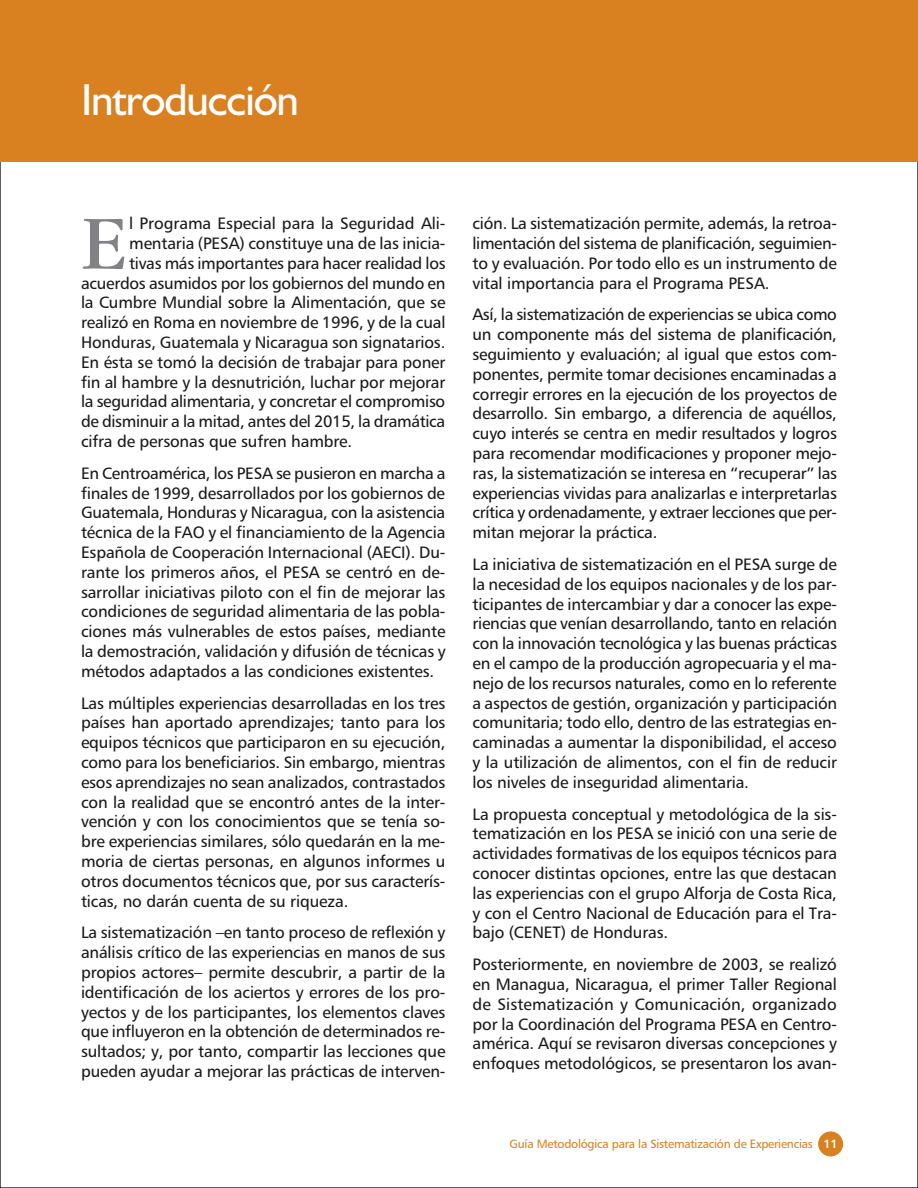
<style>
.page{position:relative;width:918px;height:1188px;background:#fff}
.page>*{position:absolute;margin:0;border:0;box-sizing:border-box;transform-origin:0 0}
.cuerpo_cap{font:79.35px "Garamond IT Cby BT";color:#818286}
.t抰ulo{font:45px "Humanist 521 BT";letter-spacing:-.025em;color:#fff}
.cuerpo{font:16.5px/19.8px "Humanist 777 BT Roman B";letter-spacing:-.01em;color:#1a1818;text-align:justify}
.cuerpo_cap-2{font:16.5px "Humanist 777 BT Roman B";letter-spacing:-.01em;color:#1a1818}
.t1{font:12px "Humanist 777 BT Roman B";letter-spacing:-.02em;color:#d98021}
.s1{font-family:"Humanist 777 BT Bold B";color:#fff}
</style>
<div class="page">
<div style="left:818px;top:1131px;width:25px;height:25px;background:#d98021;border-radius:50%"></div>
<div style="left:0;top:0;width:918px;height:162px;background:#d98021"></div>
<p class="t抰ulo" style="left:81px;top:72px;width:220px">Introducción</p>
<p class="cuerpo_cap" style="left:81px;top:196px;width:48px">E</p>
<p class="cuerpo_cap-2" style="left:129px;top:213px;width:318px">l Programa Especial para la Seguridad Ali-</p>
<p class="cuerpo_cap-2" style="left:129px;top:233px;width:318px">mentaria (PESA) constituye una de las inicia-</p>
<p class="cuerpo_cap-2" style="left:129px;top:253px;width:318px">tivas más importantes para hacer realidad los</p>
<p class="cuerpo_cap-2" style="left:81px;top:273px;width:366px">acuerdos asumidos por los gobiernos del mundo en</p>
<p class="cuerpo_cap-2" style="left:81px;top:292px;width:366px">la Cumbre Mundial sobre la Alimentación, que se</p>
<p class="cuerpo_cap-2" style="left:81px;top:312px;width:366px">realizó en Roma en noviembre de 1996, y de la cual</p>
<p class="cuerpo_cap-2" style="left:81px;top:332px;width:366px">Honduras, Guatemala y Nicaragua son signatarios.</p>
<p class="cuerpo_cap-2" style="left:81px;top:352px;width:366px">En ésta se tomó la decisión de trabajar para poner</p>
<p class="cuerpo_cap-2" style="left:81px;top:372px;width:366px">fin al hambre y la desnutrición, luchar por mejorar</p>
<p class="cuerpo_cap-2" style="left:81px;top:391px;width:366px">la seguridad alimentaria, y concretar el compromiso</p>
<p class="cuerpo_cap-2" style="left:81px;top:411px;width:366px">de disminuir a la mitad, antes del 2015, la dramática</p>
<p class="cuerpo_cap-2" style="left:81px;top:431px;width:273px">cifra de personas que sufren hambre.</p>
<p class="cuerpo" style="left:81px;top:463px;width:366px">En Centroamérica, los PESA se pusieron en marcha a finales de 1999, desarrollados por los gobiernos de Guatemala, Honduras y Nicaragua, con la asistencia técnica de la FAO y el financiamiento de la Agencia Española de Cooperación Internacional (AECI). Du&shy;rante los primeros años, el PESA se centró en de&shy;sarrollar iniciativas piloto con el fin de mejorar las condiciones de seguridad alimentaria de las pobla&shy;ciones más vulnerables de estos países, mediante la demostración, validación y difusión de técnicas y métodos adaptados a las condiciones existentes.</p>
<p class="cuerpo" style="left:81px;top:693px;width:366px">Las múltiples experiencias desarrolladas en los tres países han aportado aprendizajes; tanto para los equipos técnicos que participaron en su ejecución, como para los beneficiarios. Sin embargo, mientras esos aprendizajes no sean analizados, contrastados con la realidad que se encontró antes de la inter&shy;vención y con los conocimientos que se tenía so&shy;bre experiencias similares, sólo quedarán en la me&shy;moria de ciertas personas, en algunos informes u otros documentos técnicos que, por sus caracterís&shy;ticas, no darán cuenta de su riqueza.</p>
<p class="cuerpo" style="left:81px;top:923px;width:366px">La sistematización –en tanto proceso de reflexión y análisis crítico de las experiencias en manos de sus propios actores– permite descubrir, a partir de la identificación de los aciertos y errores de los pro&shy;yectos y de los participantes, los elementos claves que influyeron en la obtención de determinados re&shy;sultados; y, por tanto, compartir las lecciones que pueden ayudar a mejorar las prácticas de interven-</p>
<p class="cuerpo" style="left:472px;top:213px;width:366px">ción. La sistematización permite, además, la retroa&shy;limentación del sistema de planificación, seguimien&shy;to y evaluación. Por todo ello es un instrumento de vital importancia para el Programa PESA.</p>
<p class="cuerpo" style="left:472px;top:305px;width:366px">Así, la sistematización de experiencias se ubica como un componente más del sistema de planificación, seguimiento y evaluación; al igual que estos com&shy;ponentes, permite tomar decisiones encaminadas a corregir errores en la ejecución de los proyectos de desarrollo. Sin embargo, a diferencia de aquéllos, cuyo interés se centra en medir resultados y logros para recomendar modificaciones y proponer mejo&shy;ras, la sistematización se interesa en “recuperar” las experiencias vividas para analizarlas e interpretarlas crítica y ordenadamente, y extraer lecciones que per&shy;mitan mejorar la práctica.</p>
<p class="cuerpo" style="left:472px;top:554px;width:366px">La iniciativa de sistematización en el PESA surge de la necesidad de los equipos nacionales y de los par&shy;ticipantes de intercambiar y dar a conocer las expe&shy;riencias que venían desarrollando, tanto en relación con la innovación tecnológica y las buenas prácticas en el campo de la producción agropecuaria y el ma&shy;nejo de los recursos naturales, como en lo referente a aspectos de gestión, organización y participación comunitaria; todo ello, dentro de las estrategias en&shy;caminadas a aumentar la disponibilidad, el acceso y la utilización de alimentos, con el fin de reducir los niveles de inseguridad alimentaria.</p>
<p class="cuerpo" style="left:472px;top:804px;width:366px">La propuesta conceptual y metodológica de la sis&shy;tematización en los PESA se inició con una serie de actividades formativas de los equipos técnicos para conocer distintas opciones, entre las que destacan las experiencias con el grupo Alforja de Costa Rica, y con el Centro Nacional de Educación para el Tra&shy;bajo (CENET) de Honduras.</p>
<p class="cuerpo" style="left:472px;top:954px;width:366px">Posteriormente, en noviembre de 2003, se realizó en Managua, Nicaragua, el primer Taller Regional de Sistematización y Comunicación, organizado por la Coordinación del Programa PESA en Centro&shy;américa. Aquí se revisaron diversas concepciones y enfoques metodológicos, se presentaron los avan-</p>
<p class="t1" style="left:510px;top:1137px;width:330px">Guía Metodológica para la Sistematización de Experiencias <span class="s1">11</span></p>
</div>
